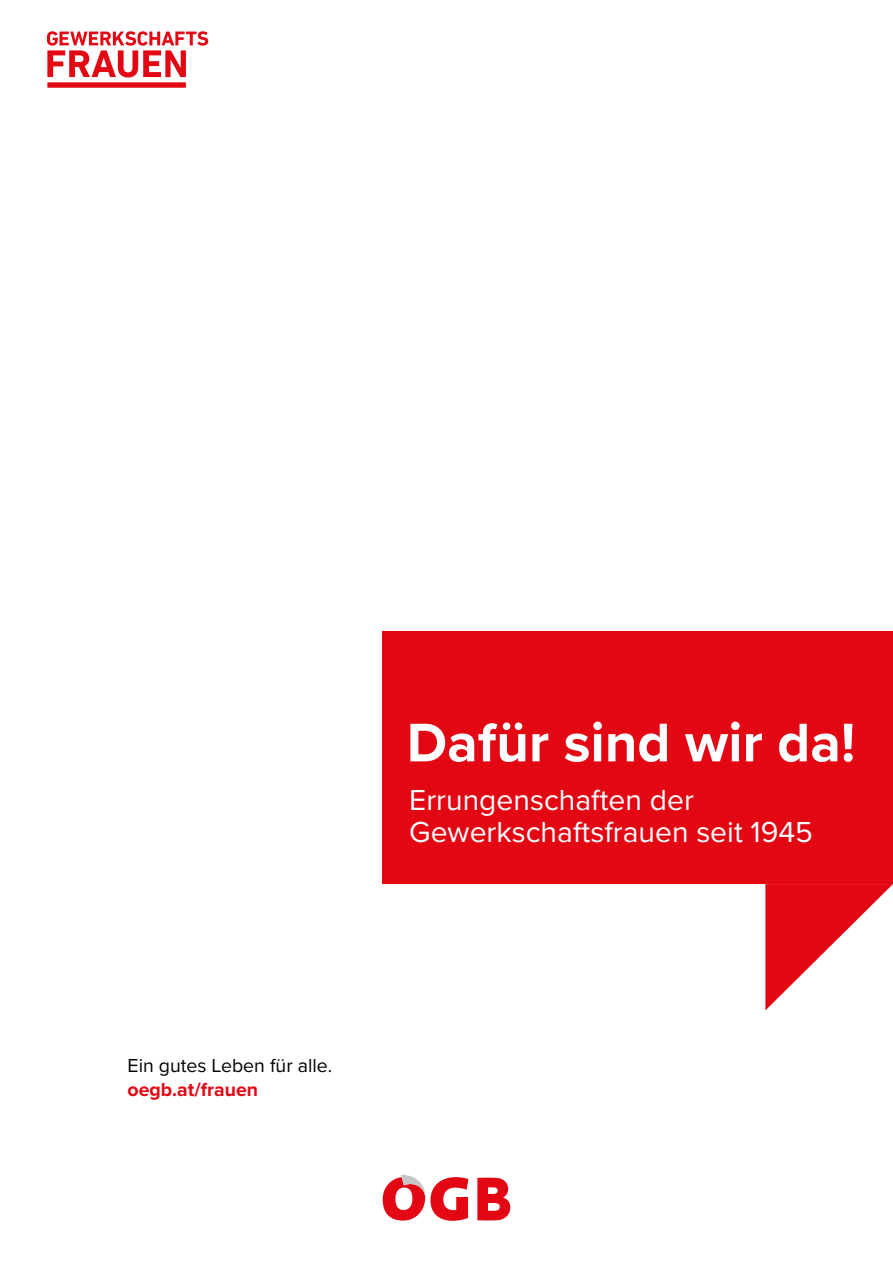
<style>
.page{position:relative;width:893px;height:1263px;background:#fff}
.page>*{position:absolute;margin:0;border:0;box-sizing:border-box;transform-origin:0 0}
.t1{font:700 56.4px "Proxima Nova";color:#fff}
.t2{font:30px/31.2px "Proxima Nova";color:#fff}
.t3{font:19.5px "Proxima Nova";color:#000}
.t4{font:700 19.5px "Proxima Nova";color:#e30613}
</style>
<div class="page">
<svg style="left:47px;top:31px;width:161px;height:46px"></svg>
<div style="left:47px;top:82px;width:139px;height:6px;background:#e30613"></div>
<div style="left:383px;top:631px;width:510px;height:253px;background:#e30613"></div>
<svg style="left:765px;top:884px;width:128px;height:126px"></svg>
<svg style="left:477px;top:1178px;width:33px;height:42px"></svg>
<svg style="left:383px;top:1175px;width:85px;height:46px"></svg>
<h1 class="t1" style="left:407px;top:700px;width:450px">Dafür sind wir da!</h1>
<p class="t2" style="left:409px;top:783px;width:405px">Errungenschaften der<br>Gewerkschaftsfrauen seit 1945</p>
<p class="t3" style="left:128px;top:1051px;width:206px">Ein gutes Leben für alle.</p>
<p class="t4" style="left:128px;top:1075px;width:132px">oegb.at/frauen</p>
</div>
